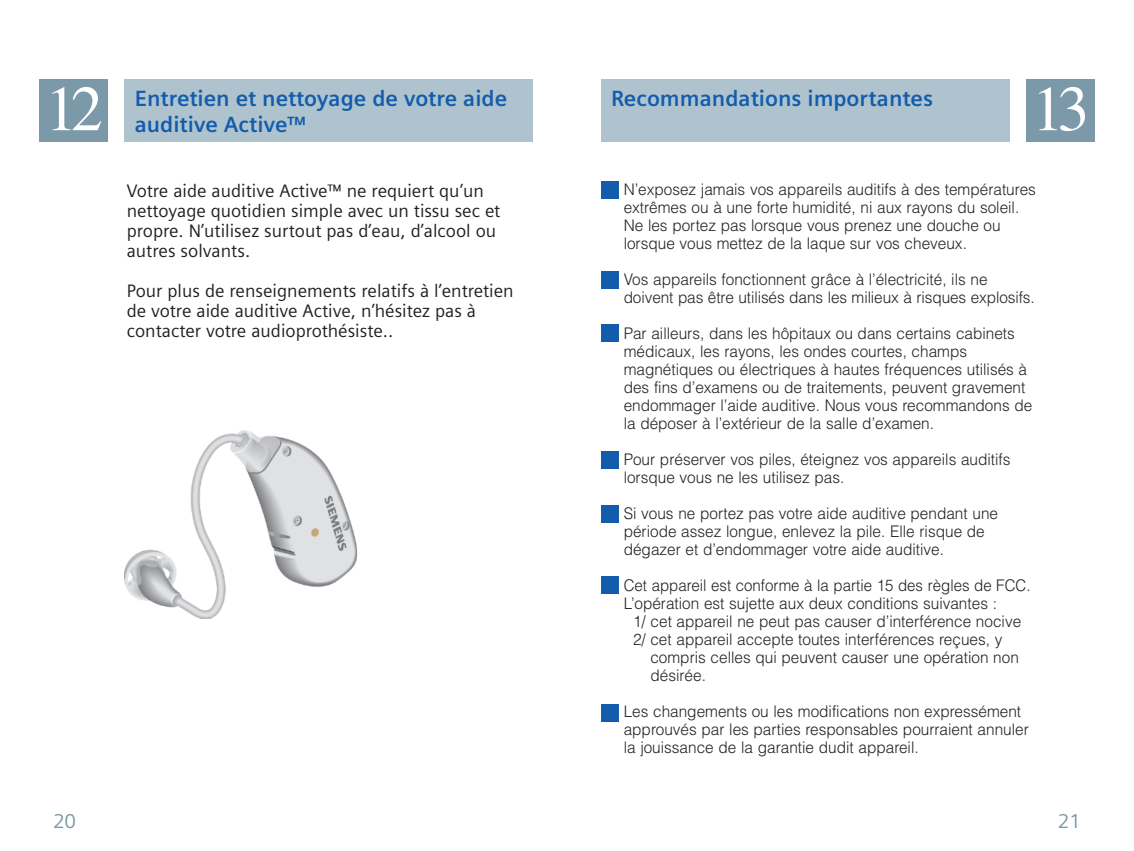
<style>
.page{position:relative;width:1134px;height:851px;background:#fff}
.page>*{position:absolute;margin:0;border:0;box-sizing:border-box;transform-origin:0 0}
.t1{font:64px "Times";color:#fff}
.t2{font:700 22px/26.4px "Siemens Sans";color:#135cab}
.t3{font:20px "Siemens Sans";color:#7b99a9}
.t4{font:18px/20px "Siemens Sans";color:#231f20}
.t5{font:300 16px/18px "Helvetica";color:#231f20;scale:.96 1}
.t6{font:300 16px "Helvetica";color:#231f20;scale:.94 1}
</style>
<div class="page">
<div style="left:125px;top:79px;width:408px;height:63px;background:#aec3ce"></div>
<div style="left:601px;top:79px;width:408px;height:63px;background:#aec3ce"></div>
<div style="left:601px;top:181px;width:17px;height:17px;background:#135cab"></div>
<div style="left:601px;top:271px;width:17px;height:17px;background:#135cab"></div>
<div style="left:601px;top:325px;width:17px;height:17px;background:#135cab"></div>
<div style="left:601px;top:451px;width:17px;height:17px;background:#135cab"></div>
<div style="left:601px;top:505px;width:17px;height:17px;background:#135cab"></div>
<div style="left:601px;top:576px;width:17px;height:17px;background:#135cab"></div>
<div style="left:601px;top:704px;width:17px;height:17px;background:#135cab"></div>
<div style="left:40px;top:79px;width:68px;height:63px;background:#7b99a9"></div>
<div style="left:1026px;top:79px;width:68px;height:63px;background:#7b99a9"></div>
<img style="left:125px;top:430px;width:231px;height:188px">
<h1 class="t1" style="left:45px;top:71px;width:59px">12</h1>
<h1 class="t1" style="left:1032px;top:71px;width:59px">13</h1>
<h2 class="t2" style="left:135px;top:85px;width:374px">Entretien et nettoyage de votre aide auditive Active™</h2>
<h2 class="t2" style="left:611px;top:85px;width:324px">Recommandations importantes</h2>
<p class="t4" style="left:127px;top:180px;width:375px">Votre aide auditive Active™ ne requiert qu’un nettoyage quotidien simple avec un tissu sec et propre. N’utilisez surtout pas d’eau, d’alcool ou autres solvants.</p>
<p class="t4" style="left:127px;top:280px;width:388px">Pour plus de renseignements relatifs à l’entretien de votre aide auditive Active, n’hésitez pas à contacter votre audioprothésiste..</p>
<p class="t5" style="left:624px;top:180px;width:431px">N’exposez jamais vos appareils auditifs à des températures extrêmes ou à une forte humidité, ni aux rayons du soleil.<br>Ne les portez pas lorsque vous prenez une douche ou lorsque vous mettez de la laque sur vos cheveux.</p>
<p class="t5" style="left:624px;top:270px;width:430px">Vos appareils fonctionnent grâce à l’électricité, ils ne doivent pas être utilisés dans les milieux à risques explosifs.</p>
<p class="t5" style="left:624px;top:324px;width:427px">Par ailleurs, dans les hôpitaux ou dans certains cabinets médicaux, les rayons, les ondes courtes, champs magnétiques ou électriques à hautes fréquences utilisés à des fins d’examens ou de traitements, peuvent gravement endommager l’aide auditive. Nous vous recommandons de la déposer à l’extérieur de la salle d’examen.</p>
<p class="t5" style="left:624px;top:450px;width:404px">Pour préserver vos piles, éteignez vos appareils auditifs lorsque vous ne les utilisez pas.</p>
<p class="t5" style="left:624px;top:504px;width:391px">Si vous ne portez pas votre aide auditive pendant une période assez longue, enlevez la pile. Elle risque de dégazer et d’endommager votre aide auditive.</p>
<p class="t6" style="left:624px;top:576px;width:434px">Cet appareil est conforme à la partie 15 des règles de FCC.</p>
<p class="t5" style="left:624px;top:594px;width:390px">L’opération est sujette aux deux conditions suivantes :</p>
<p class="t5" style="left:633px;top:612px;width:406px">1/ cet appareil ne peut pas causer d’interférence nocive</p>
<p class="t5" style="left:633px;top:630px;width:386px">2/ cet appareil accepte toutes interférences reçues, y</p>
<p class="t5" style="left:650px;top:648px;width:385px">compris celles qui peuvent causer une opération non</p>
<p class="t5" style="left:650px;top:666px;width:59px">désirée.</p>
<p class="t5" style="left:624px;top:702px;width:423px">Les changements ou les modifications non expressément approuvés par les parties responsables pourraient annuler la jouissance de la garantie dudit appareil.</p>
<p class="t3" style="left:53px;top:809px;width:25px">20</p>
<p class="t3" style="left:1058px;top:809px;width:25px">21</p>
</div>
